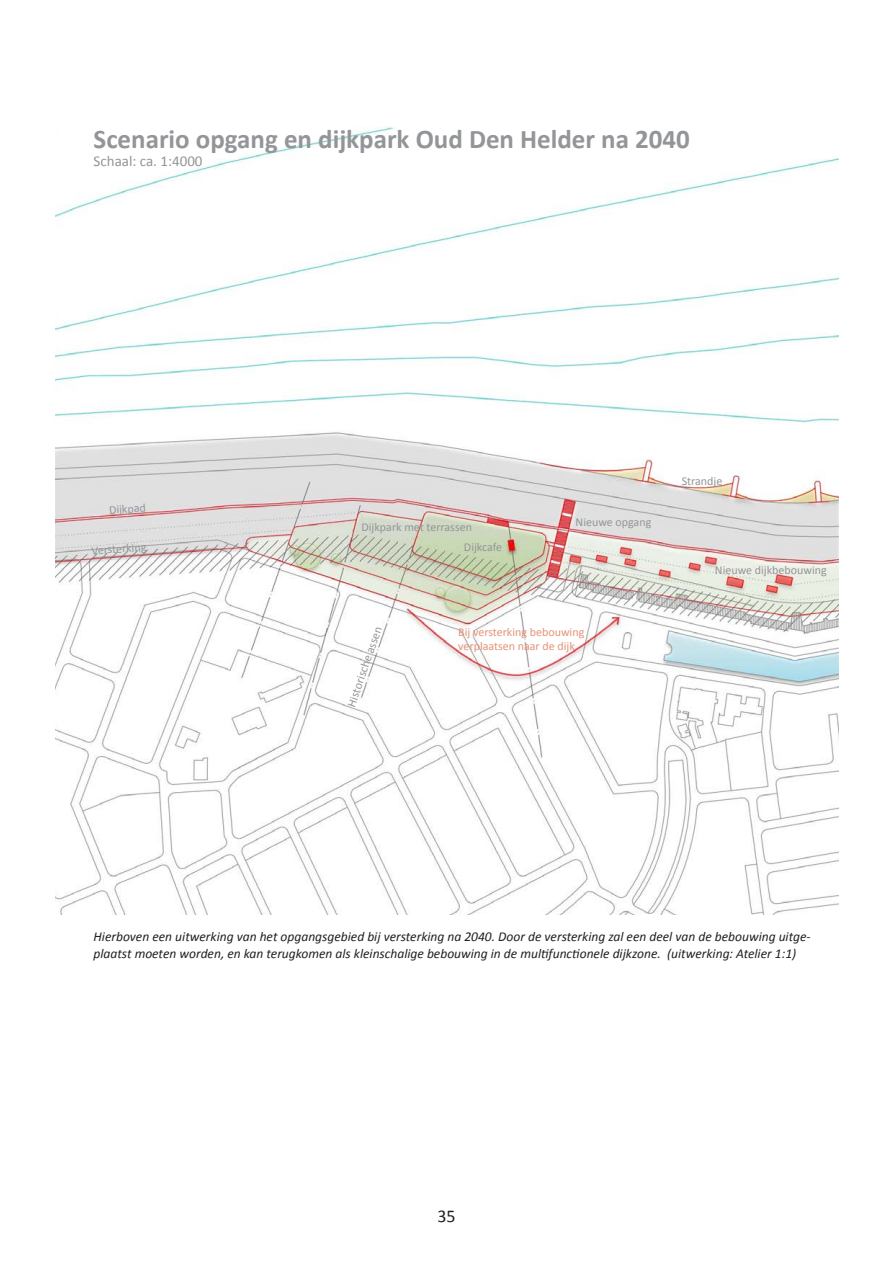
<style>
.page{position:relative;width:893px;height:1263px;background:#fff}
.page>*{position:absolute;margin:0;border:0;box-sizing:border-box;transform-origin:0 0}
.t1{font:700 27px "Calibri";color:#939598}
.t2{font:18px "Calibri";color:#231f20}
.t3{font:15px "Calibri";color:#939598}
.t4{font:italic 13.5px/16.2px "Calibri";color:#231f20}
.t5{font:12px/20.1px "Calibri";color:#939598}
.t6{font:12px/14.4px "Calibri";color:#e59279}
</style>
<div class="page">
<img style="left:55px;top:127px;width:784px;height:787px">
<h1 class="t1" style="left:94px;top:122px;width:598px">Scenario opgang en dijkpark Oud Den Helder na 2040</h1>
<p class="t3" style="left:94px;top:152px;width:110px">Schaal: ca. 1:4000</p>
<p class="t5" style="left:108px;top:499px;width:38px;rotate:-4deg">Dijkpad</p>
<p class="t5" style="left:91px;top:540px;width:56px;rotate:-4deg">Versterking</p>
<p class="t5" style="left:464px;top:517px;width:40px;text-indent:-102px">Dijkpark met terrassen<br>Dijkcafe</p>
<p class="t5" style="left:576px;top:511px;width:77px">Nieuwe opgang</p>
<p class="t5" style="left:341px;top:703px;width:86px;rotate:-71deg">Historische assen</p>
<p class="t6" style="left:458px;top:624px;width:128px">Bij versterking bebouwing verplaatsen naar de dijk</p>
<p class="t5" style="left:682px;top:470px;width:42px">Strandje</p>
<p class="t5" style="left:715px;top:559px;width:113px">Nieuwe dijkbebouwing</p>
<p class="t4" style="left:94px;top:928px;width:719px">Hierboven een uitwerking van het opgangsgebied bij versterking na 2040. Door de versterking zal een deel van de bebouwing uitge&shy;plaatst moeten worden, en kan terugkomen als kleinschalige bebouwing in de multifunctionele dijkzone. (uitwerking: Atelier 1:1)</p>
<h2 class="t2" style="left:437px;top:1205px;width:20px">35</h2>
</div>
